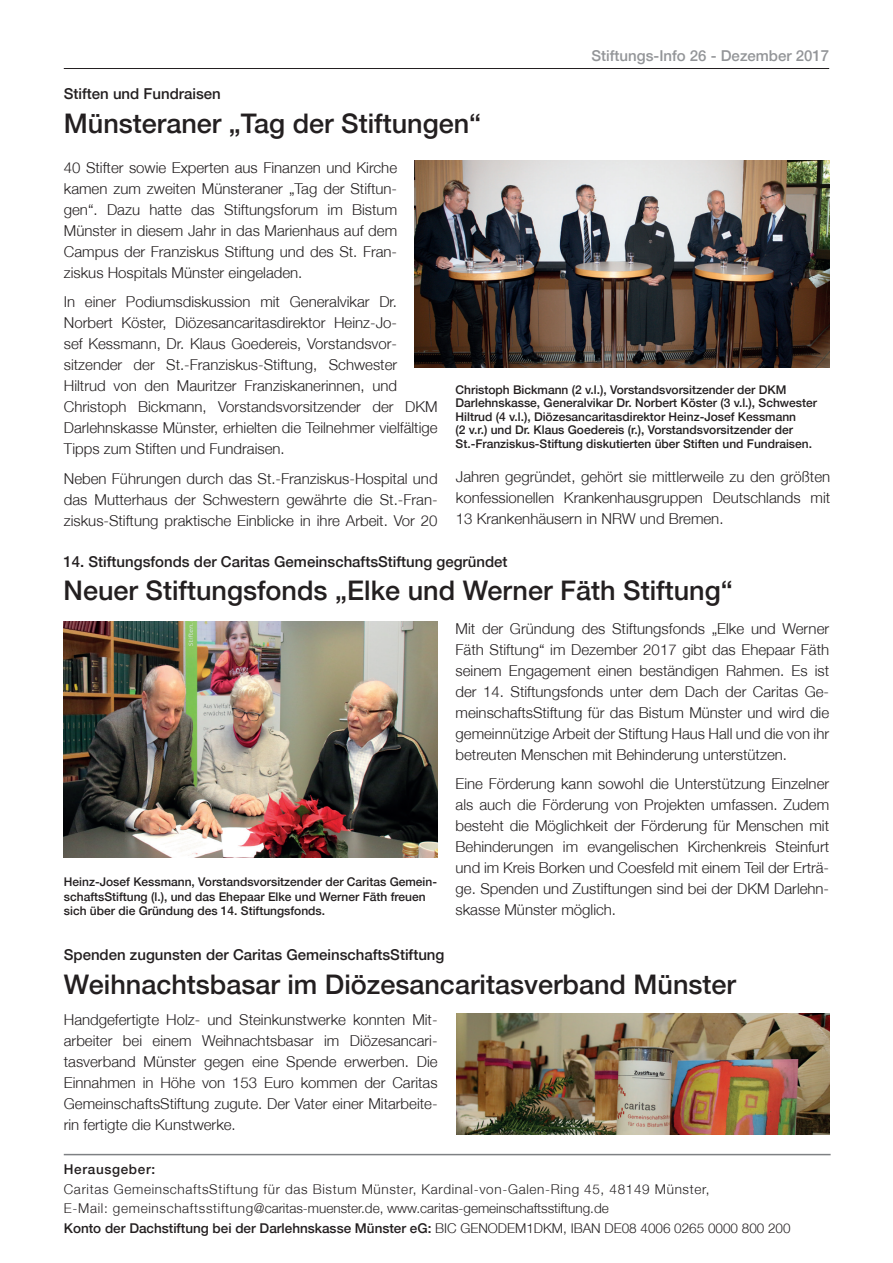
<style>
.page{position:relative;width:893px;height:1263px;background:#fff}
.page>*{position:absolute;margin:0;border:0;box-sizing:border-box;transform-origin:0 0}
.t1{font:500 27px "Helvetica Neue";color:#231f20}
.t2{font:300 15px/21px "Helvetica Neue";color:#231f20;text-align:justify}
.t3{font:500 15px "Helvetica Neue";color:#231f20}
.t4{font:500 15px "Helvetica Neue";color:#939598}
.t5{font:500 13.5px "Helvetica Neue";color:#231f20}
.t6{font:300 13.5px "Helvetica Neue";letter-spacing:.05em;color:#231f20}
.t7{font:300 13.5px "Helvetica Neue";color:#231f20}
.t8{font:500 13.5px "Helvetica Neue";letter-spacing:.05em;color:#231f20}
.t9{font:500 12px/13.5px "Helvetica Neue";color:#231f20}
.s1{font-weight:300}
</style>
<div class="page">
<hr style="left:64px;top:68px;width:765px;height:1px;background:#231f20">
<hr style="left:64px;top:1154px;width:767px;height:1px;background:#7e8083">
<img style="left:63px;top:622px;width:374px;height:235px">
<img style="left:456px;top:1013px;width:373px;height:122px">
<img style="left:414px;top:161px;width:415px;height:206px">
<p class="t3" style="left:64px;top:85px;width:158px">Stiften und Fundraisen</p>
<p class="t1" style="left:64px;top:107px;width:419px">Münsteraner „Tag der Stiftungen“</p>
<p class="t4" style="left:592px;top:47px;width:239px">Stiftungs-Info 26 - Dezember 2017</p>
<p class="t2" style="left:64px;top:156px;width:335px">40 Stifter sowie Experten aus Finanzen und Kirche kamen zum zweiten Münsteraner „Tag der Stiftun&shy;gen“. Dazu hatte das Stiftungsforum im Bistum Münster in diesem Jahr in das Marienhaus auf dem Campus der Franziskus Stiftung und des St. Fran&shy;ziskus Hospitals Münster eingeladen.</p>
<p class="t2" style="left:64px;top:291px;width:375px;text-align:left">In einer Podiumsdiskussion mit Generalvikar Dr.<br>Norbert Köster, Diözesancaritasdirektor Heinz-Jo-<br>sef Kessmann, Dr. Klaus Goedereis, Vorstandsvor&shy;sitzender der St.-Franziskus-Stiftung, Schwester Hiltrud von den Mauritzer Franziskanerinnen, und Christoph Bickmann, Vorstandsvorsitzender der DKM Darlehnskasse Münster, erhielten die Teilnehmer vielfältige Tipps zum Stiften und Fundraisen.</p>
<p class="t2" style="left:64px;top:467px;width:375px">Neben Führungen durch das St.-Franziskus-Hospital und das Mutterhaus der Schwestern gewährte die St.-Fran&shy;ziskus-Stiftung praktische Einblicke in ihre Arbeit. Vor 20</p>
<p class="t2" style="left:456px;top:465px;width:376px">Jahren gegründet, gehört sie mittlerweile zu den größten konfessionellen Krankenhausgruppen Deutschlands mit 13 Krankenhäusern in NRW und Bremen.</p>
<p class="t9" style="left:456px;top:383px;width:363px">Christoph Bickmann (2 v.l.), Vorstandsvorsitzender der DKM Darlehnskasse, Generalvikar Dr. Norbert Köster (3 v.l.), Schwester Hiltrud (4 v.l.), Diözesancaritasdirektor Heinz-Josef Kessmann<br>(2 v.r.) und Dr. Klaus Goedereis (r.), Vorstandsvorsitzender der St.-Franziskus-Stiftung diskutierten über Stiften und Fundraisen.</p>
<p class="t3" style="left:64px;top:552px;width:446px">14. Stiftungsfonds der Caritas GemeinschaftsStiftung gegründet</p>
<p class="t1" style="left:64px;top:574px;width:671px">Neuer Stiftungsfonds „Elke und Werner Fäth Stiftung“</p>
<p class="t9" style="left:64px;top:875px;width:375px;line-height:14.4px">Heinz-Josef Kessmann, Vorstandsvorsitzender der Caritas Gemein&shy;schaftsStiftung (l.), und das Ehepaar Elke und Werner Fäth freuen sich über die Gründung des 14. Stiftungsfonds.</p>
<p class="t2" style="left:456px;top:617px;width:375px">Mit der Gründung des Stiftungsfonds „Elke und Werner Fäth Stiftung“ im Dezember 2017 gibt das Ehepaar Fäth seinem Engagement einen beständigen Rahmen. Es ist der 14. Stiftungsfonds unter dem Dach der Caritas Ge&shy;meinschaftsStiftung für das Bistum Münster und wird die gemeinnützige Arbeit der Stiftung Haus Hall und die von ihr betreuten Menschen mit Behinderung unterstützen.</p>
<p class="t2" style="left:456px;top:773px;width:375px">Eine Förderung kann sowohl die Unterstützung Einzelner als auch die Förderung von Projekten umfassen. Zudem besteht die Möglichkeit der Förderung für Menschen mit Behinderungen im evangelischen Kirchenkreis Steinfurt und im Kreis Borken und Coesfeld mit einem Teil der Erträ&shy;ge. Spenden und Zustiftungen sind bei der DKM Darlehn&shy;skasse Münster möglich.</p>
<p class="t3" style="left:64px;top:946px;width:382px">Spenden zugunsten der Caritas GemeinschaftsStiftung</p>
<p class="t1" style="left:64px;top:968px;width:674px">Weihnachtsbasar im Diözesancaritasverband Münster</p>
<p class="t2" style="left:64px;top:1009px;width:375px">Handgefertigte Holz- und Steinkunstwerke konnten Mit&shy;arbeiter bei einem Weihnachtsbasar im Diözesancari&shy;tasverband Münster gegen eine Spende erwerben. Die Einnahmen in Höhe von 153 Euro kommen der Caritas GemeinschaftsStiftung zugute. Der Vater einer Mitarbeite&shy;rin fertigte die Kunstwerke.</p>
<p class="t8" style="left:64px;top:1161px;width:93px">Herausgeber:</p>
<p class="t6" style="left:64px;top:1181px;width:647px">Caritas GemeinschaftsStiftung für das Bistum Münster, Kardinal-von-Galen-Ring 45, 48149 Münster,</p>
<p class="t7" style="left:64px;top:1200px;width:546px">E-Mail: gemeinschaftsstiftung@caritas-muenster.de, www.caritas-gemeinschaftsstiftung.de</p>
<p class="t5" style="left:64px;top:1220px;width:728px">Konto der Dachstiftung bei der Darlehnskasse Münster eG: <span class="s1">BIC GENODEM1DKM, IBAN DE08 4006 0265 0000 800 200</span></p>
</div>
